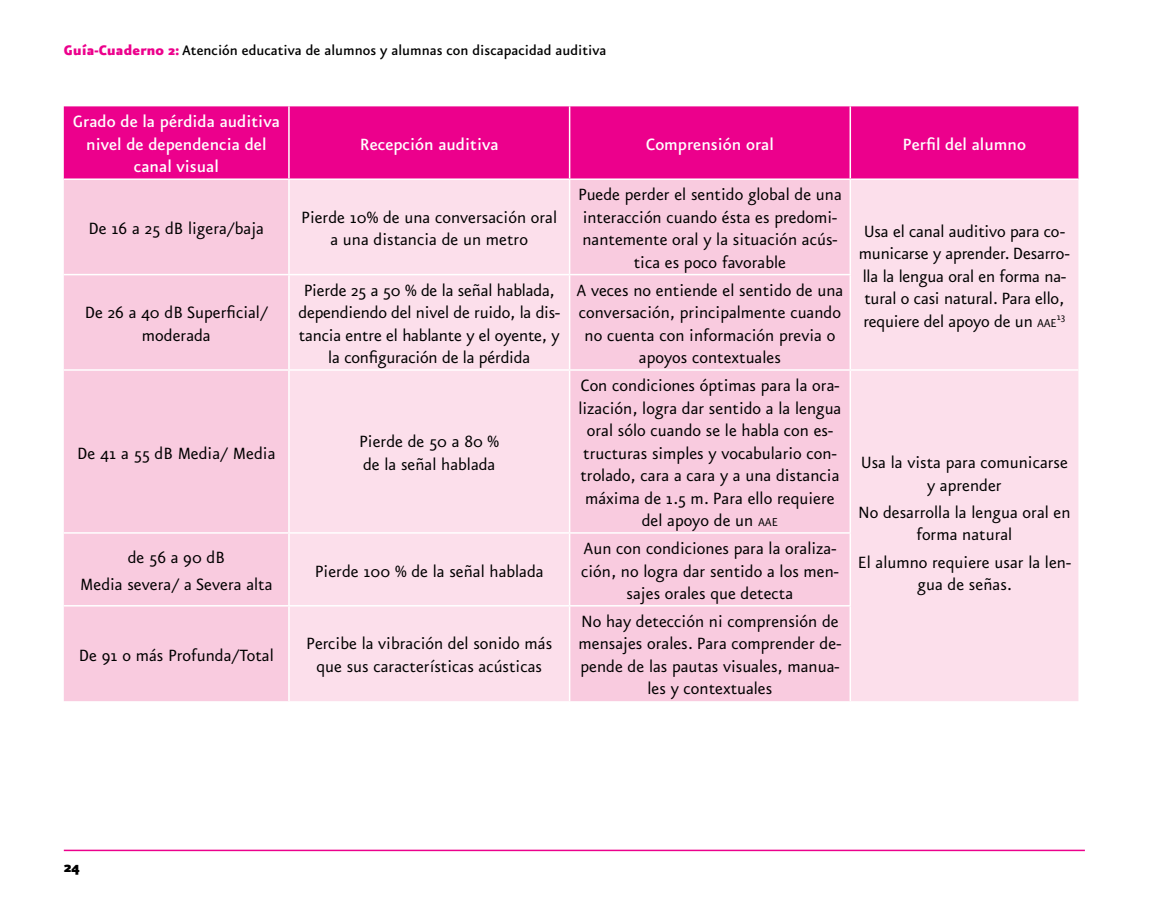
<style>
.page{position:relative;width:1170px;height:915px;background:#fff}
.page>*{position:absolute;margin:0;border:0;box-sizing:border-box;transform-origin:0 0}
.t1{font:19.5px/22.5px "Eureka Sans";color:#000;text-align:center}
.t2{font:500 19.5px/22.5px "Eureka Sans";color:#fff;text-align:center}
.t3{font:900 18px "Eureka Sans";color:#000}
.t4{font:500 16.5px "Eureka Sans";color:#000}
.t5{font:11.4px "Eureka Sans";color:#000}
.s1{font-weight:900;color:#ec008c}
.s2{font-size:13.65px}
</style>
<div class="page">
<hr style="left:64px;top:849px;width:1020px;height:1px;background:#ec008c">
<div style="left:64px;top:106px;width:1014px;height:72px;background:#ec008c"></div>
<div style="left:64px;top:180px;width:224px;height:521px;background:#f9cbdf"></div>
<svg style="left:290px;top:180px;width:788px;height:521px;background:#fad8e6"></svg>
<hr style="left:288px;top:106px;width:2px;height:72px;background:#fff">
<hr style="left:569px;top:106px;width:1px;height:72px;background:#fff">
<hr style="left:849px;top:106px;width:2px;height:72px;background:#fff">
<hr style="left:569px;top:180px;width:1px;height:94px;background:#fff">
<hr style="left:849px;top:180px;width:2px;height:94px;background:#fff">
<hr style="left:64px;top:274px;width:225px;height:1px;background:#fff">
<hr style="left:289px;top:274px;width:280px;height:1px;background:#fff">
<hr style="left:569px;top:274px;width:282px;height:1px;background:#fff">
<hr style="left:569px;top:275px;width:1px;height:94px;background:#fff">
<hr style="left:849px;top:275px;width:2px;height:94px;background:#fff">
<hr style="left:64px;top:369px;width:225px;height:1px;background:#fff">
<hr style="left:289px;top:369px;width:280px;height:1px;background:#fff">
<hr style="left:569px;top:369px;width:281px;height:1px;background:#fff">
<hr style="left:569px;top:370px;width:1px;height:162px;background:#fff">
<hr style="left:850px;top:369px;width:228px;height:1px;background:#fff">
<hr style="left:849px;top:370px;width:2px;height:162px;background:#fff">
<hr style="left:64px;top:532px;width:225px;height:1px;background:#fff">
<hr style="left:289px;top:532px;width:280px;height:1px;background:#fff">
<hr style="left:569px;top:532px;width:282px;height:1px;background:#fff">
<hr style="left:569px;top:533px;width:1px;height:71px;background:#fff">
<hr style="left:849px;top:533px;width:2px;height:71px;background:#fff">
<hr style="left:64px;top:604px;width:225px;height:2px;background:#fff">
<hr style="left:289px;top:604px;width:280px;height:2px;background:#fff">
<hr style="left:569px;top:604px;width:282px;height:2px;background:#fff">
<hr style="left:569px;top:606px;width:1px;height:95px;background:#fff">
<hr style="left:849px;top:606px;width:2px;height:95px;background:#fff">
<p class="t4" style="left:64px;top:42px;width:544px"><span class="s1">Guía-Cuaderno 2:</span> Atención educativa de alumnos y alumnas con discapacidad auditiva</p>
<p class="t2" style="left:73px;top:111px;width:208px">Grado de la pérdida auditiva nivel de dependencia del canal visual</p>
<p class="t2" style="left:360px;top:134px;width:140px">Recepción auditiva</p>
<p class="t2" style="left:646px;top:134px;width:129px">Comprensión oral</p>
<p class="t2" style="left:902px;top:134px;width:125px">Perfil del alumno</p>
<p class="t1" style="left:578px;top:184px;width:265px">Puede perder el sentido global de una interacción cuando ésta es predomi&shy;nantemente oral y la situación acús&shy;tica es poco favorable</p>
<p class="t1" style="left:89px;top:218px;width:177px">De 16 a 25 dB ligera/baja</p>
<p class="t1" style="left:301px;top:207px;width:257px">Pierde 10% de una conversación oral a una distancia de un metro</p>
<p class="t1" style="left:858px;top:220px;width:212px;text-align:left">Usa el canal auditivo para co&shy;municarse y aprender. Desarro&shy;lla la lengua oral en forma na&shy;tural o casi natural. Para ello, requiere del apoyo de un <span class="s2">aae</span></p>
<p class="t1" style="left:298px;top:279px;width:263px">Pierde 25 a 50 % de la señal hablada, dependiendo del nivel de ruido, la dis&shy;tancia entre el hablante y el oyente, y la configuración de la pérdida</p>
<p class="t1" style="left:576px;top:279px;width:268px">A veces no entiende el sentido de una conversación, principalmente cuando no cuenta con información previa o apoyos contextuales</p>
<p class="t1" style="left:85px;top:302px;width:185px">De 26 a 40 dB Superficial/</p>
<p class="t5" style="left:1056px;top:311px;width:10px">13</p>
<p class="t1" style="left:142px;top:324px;width:70px">moderada</p>
<p class="t1" style="left:77px;top:442px;width:200px">De 41 a 55 dB Media/ Media</p>
<p class="t1" style="left:359px;top:431px;width:141px;text-align:left">Pierde de 50 a 80 % de la señal hablada</p>
<p class="t1" style="left:80px;top:544px;width:194px;line-height:27px">de 56 a 90 dB<br>Media severa/ a Severa alta</p>
<p class="t1" style="left:315px;top:560px;width:230px">Pierde 100 % de la señal hablada</p>
<p class="t1" style="left:79px;top:644px;width:196px">De 91 o más Profunda/Total</p>
<p class="t1" style="left:306px;top:633px;width:247px">Percibe la vibración del sonido más que sus características acústicas</p>
<p class="t1" style="left:578px;top:375px;width:264px">Con condiciones óptimas para la ora&shy;lización, logra dar sentido a la lengua oral sólo cuando se le habla con es&shy;tructuras simples y vocabulario con&shy;trolado, cara a cara y a una distancia máxima de 1.5 m. Para ello requiere del apoyo de un <span class="s2">aae</span></p>
<p class="t1" style="left:581px;top:537px;width:259px">Aun con condiciones para la oraliza&shy;ción, no logra dar sentido a los men&shy;sajes orales que detecta</p>
<p class="t1" style="left:578px;top:610px;width:264px">No hay detección ni comprensión de mensajes orales. Para comprender de&shy;pende de las pautas visuales, manua&shy;les y contextuales</p>
<p class="t1" style="left:860px;top:452px;width:209px">Usa la vista para comunicarse y aprender</p>
<p class="t1" style="left:858px;top:501px;width:214px">No desarrolla la lengua oral en forma natural</p>
<p class="t1" style="left:857px;top:551px;width:215px">El alumno requiere usar la len&shy;gua de señas.</p>
<p class="t3" style="left:64px;top:857px;width:17px">24</p>
</div>
